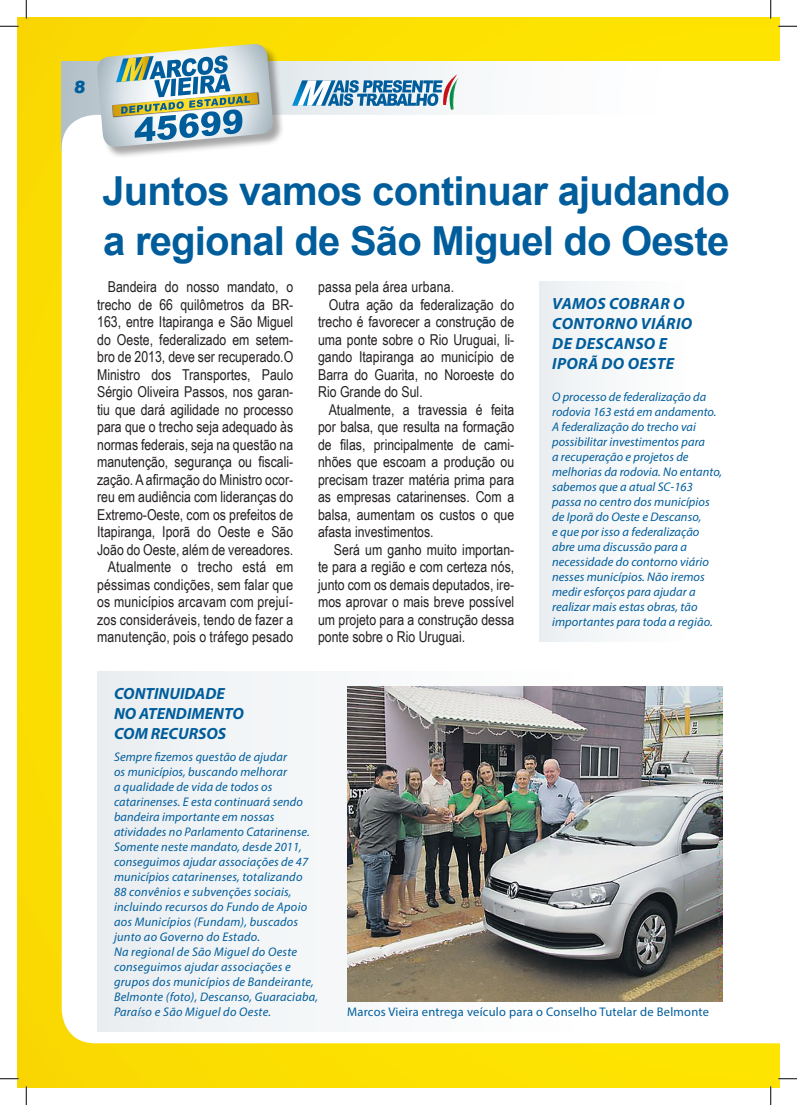
<style>
.page{position:relative;width:797px;height:1105px;background:#fff}
.page>*{position:absolute;margin:0;border:0;box-sizing:border-box;transform-origin:0 0}
.t1{font:700 40px/50px "Arial";letter-spacing:-.02em;color:#005d9c}
.t2{font:900 16.88px "Arial";color:#005d9c}
.t3{font:italic 700 16.25px/20px "Myriad Pro";letter-spacing:.005em;color:#005d9c}
.t4{font:15px/17.5px "Arial Narrow";color:#231f20;text-align:right}
.t5{font:italic 12.5px/15px "Myriad Pro";letter-spacing:.01em;color:#005d9c}
.t6{font:12.5px "Myriad Pro";letter-spacing:.02em;color:#005d9c}
</style>
<div class="page">
<div style="left:17px;top:17px;width:762px;height:1070px;background:#fbdd01"></div>
<svg style="left:62px;top:62px;width:717px;height:53px;background:#f3f6f7"></svg>
<div style="left:62px;top:115px;width:717px;height:928px;background:#fff"></div>
<svg style="left:292px;top:73px;width:167px;height:38px;background:#9dbed3"></svg>
<div style="left:98px;top:45px;width:187px;height:114px;background:#231f20;opacity:.4"></div>
<svg style="left:96px;top:44px;width:178px;height:104px;background:#acbfb2"></svg>
<svg style="left:539px;top:281px;width:196px;height:360px;background:#f7f8f9"></svg>
<svg style="left:97px;top:671px;width:638px;height:360px;background:#f1f4f5"></svg>
<img style="left:347px;top:687px;width:375px;height:314px">
<svg style="left:0;top:25px;width:19px;height:2px"></svg>
<svg style="left:778px;top:25px;width:19px;height:2px"></svg>
<svg style="left:0;top:1078px;width:19px;height:1px"></svg>
<svg style="left:778px;top:1078px;width:19px;height:1px"></svg>
<svg style="left:25px;top:0;width:2px;height:19px"></svg>
<svg style="left:25px;top:1086px;width:2px;height:19px"></svg>
<svg style="left:770px;top:0;width:1px;height:19px"></svg>
<svg style="left:770px;top:1086px;width:1px;height:19px"></svg>
<p class="t2" style="left:74px;top:74px;width:15px">8</p>
<h1 class="t1" style="left:102px;top:168px;width:629px">Juntos vamos continuar ajudando a regional de São Miguel do Oeste</h1>
<p class="t3" style="left:552px;top:293px;width:141px">VAMOS COBRAR O<br>CONTORNO VIÁRIO<br>DE DESCANSO E<br>IPORÃ DO OESTE</p>
<p class="t5" style="left:552px;top:389px;width:172px">O processo de federalização da rodovia 163 está em andamento.<br>A federalização do trecho vai possibilitar investimentos para<br>a recuperação e projetos de melhorias da rodovia. No entanto, sabemos que a atual SC-163 passa no centro dos municípios de Iporã do Oeste e Descanso,<br>e que por isso a federalização abre uma discussão para a necessidade do contorno viário nesses municípios. Não iremos medir esforços para ajudar a realizar mais estas obras, tão importantes para toda a região.</p>
<p class="t4" style="left:97px;top:278px;width:198px">Bandeira do nosso mandato, o trecho de 66 quilômetros da BR-163, entre Itapiranga e São Miguel do Oeste, federalizado em setem&shy;bro de 2013, deve ser recuperado.O Ministro dos Transportes, Paulo Sérgio Oliveira Passos, nos garan&shy;tiu que dará agilidade no processo para que o trecho seja adequado às normas federais, seja na questão na manutenção, segurança ou fiscali&shy;zação. A afirmação do Ministro ocor&shy;reu em audiência com lideranças do Extremo-Oeste, com os prefeitos de Itapiranga, Iporã do Oeste e São João do Oeste, além de vereadores.<br>Atualmente o trecho está em péssimas condições, sem falar que os municípios arcavam com prejuí&shy;zos consideráveis, tendo de fazer a manutenção, pois o tráfego pesado</p>
<p class="t4" style="left:318px;top:278px;width:137px">passa pela área urbana.</p>
<p class="t4" style="left:329px;top:295px;width:187px">Outra ação da federalização do</p>
<p class="t4" style="left:318px;top:313px;width:198px">trecho é favorecer a construção de</p>
<p class="t4" style="left:318px;top:330px;width:198px">uma ponte sobre o Rio Uruguai, li-</p>
<p class="t4" style="left:318px;top:348px;width:198px">gando Itapiranga ao município de</p>
<p class="t4" style="left:318px;top:365px;width:198px">Barra do Guarita, no Noroeste do</p>
<p class="t4" style="left:318px;top:383px;width:106px">Rio Grande do Sul.</p>
<p class="t4" style="left:329px;top:400px;width:187px">Atualmente, a travessia é feita</p>
<p class="t4" style="left:318px;top:418px;width:198px">por balsa, que resulta na formação</p>
<p class="t4" style="left:318px;top:435px;width:198px">de filas, principalmente de cami-</p>
<p class="t4" style="left:318px;top:453px;width:198px">nhões que escoam a produção ou</p>
<p class="t4" style="left:318px;top:470px;width:198px">precisam trazer matéria prima para</p>
<p class="t4" style="left:318px;top:488px;width:198px">as empresas catarinenses. Com a</p>
<p class="t4" style="left:318px;top:505px;width:198px">balsa, aumentam os custos o que</p>
<p class="t4" style="left:318px;top:523px;width:117px">afasta investimentos.</p>
<p class="t4" style="left:334px;top:540px;width:182px">Será um ganho muito importan-</p>
<p class="t4" style="left:318px;top:558px;width:198px">te para a região e com certeza nós,</p>
<p class="t4" style="left:318px;top:575px;width:198px">junto com os demais deputados, ire-</p>
<p class="t4" style="left:318px;top:593px;width:198px">mos aprovar o mais breve possível</p>
<p class="t4" style="left:318px;top:610px;width:198px">um projeto para a construção dessa</p>
<p class="t4" style="left:318px;top:628px;width:149px">ponte sobre o Rio Uruguai.</p>
<p class="t3" style="left:114px;top:683px;width:131px">CONTINUIDADE<br>NO ATENDIMENTO<br>COM RECURSOS</p>
<p class="t5" style="left:114px;top:749px;width:206px">Sempre fizemos questão de ajudar<br>os municípios, buscando melhorar<br>a qualidade de vida de todos os catarinenses. E esta continuará sendo bandeira importante em nossas atividades no Parlamento Catarinense.<br>Somente neste mandato, desde 2011, conseguimos ajudar associações de 47 municípios catarinenses, totalizando<br>88 convênios e subvenções sociais, incluindo recursos do Fundo de Apoio aos Municípios (Fundam), buscados junto ao Governo do Estado.<br>Na regional de São Miguel do Oeste conseguimos ajudar associações e grupos dos municípios de Bandeirante, Belmonte (foto), Descanso, Guaraciaba, Paraíso e São Miguel do Oeste.</p>
<p class="t6" style="left:347px;top:1004px;width:363px">Marcos Vieira entrega veículo para o Conselho Tutelar de Belmonte</p>
</div>
